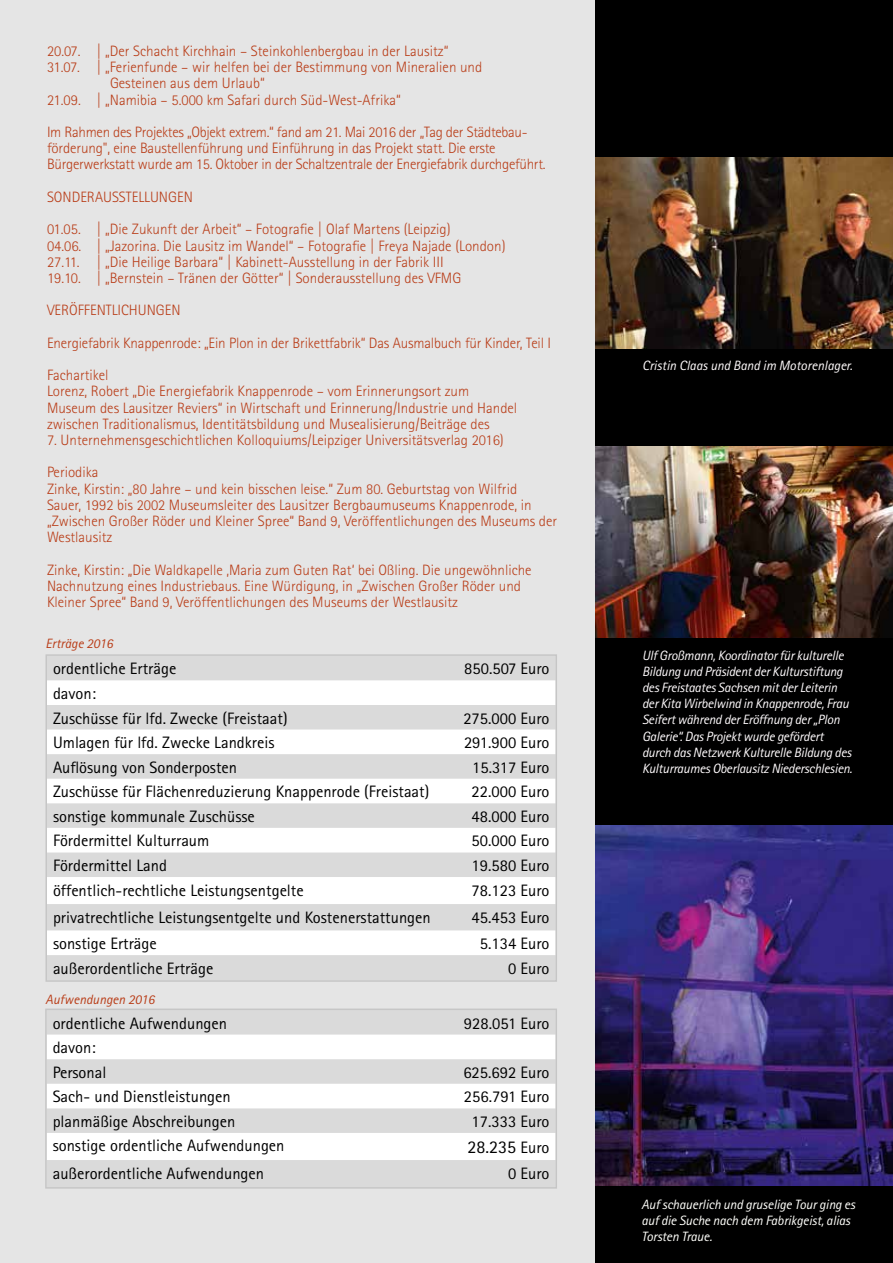
<style>
.page{position:relative;width:893px;height:1263px;background:#e5e5e5}
.page>*{position:absolute;margin:0;border:0;box-sizing:border-box;transform-origin:0 0}
.t1{font:18px "Agfa Rotis Sans Serif";color:#000}
.t2{font:16.5px/24.6px "Agfa Rotis Sans Serif";color:#000}
.t3{font:300 15px/16.2px "Agfa Rotis Sans Serif";color:#b93d18}
.t4{font:300 15px/16.2px "Agfa Rotis Sans Serif";letter-spacing:-.02em;color:#b93d18}
.t5{font:italic 13.5px/16.2px "Agfa Rotis Sans Serif";letter-spacing:-.02em;color:#fefafc}
.t6{font:italic 13.5px/16.2px "Agfa Rotis Sans Serif";letter-spacing:-.01em;color:#fffffc}
.t7{font:italic 13.5px "Agfa Rotis Sans Serif";color:#fffcfd}
.t8{font:italic 13.5px "Agfa Rotis Sans Serif";color:#b93d18}
.s1{font-weight:400}
.s2{font-size:16.5px}
</style>
<div class="page">
<div style="left:595px;top:0;width:298px;height:1263px;background:#000"></div>
<img style="left:595px;top:826px;width:298px;height:359px">
<img style="left:595px;top:157px;width:298px;height:192px">
<img style="left:595px;top:446px;width:298px;height:192px">
<div style="left:48px;top:657px;width:506px;height:322px;background:#dadada"></div>
<svg style="left:48px;top:680px;width:506px;height:275px;fill:#fff"></svg>
<div style="left:45px;top:654px;width:512px;height:328px;border:2px solid #c6c6c6"></div>
<div style="left:48px;top:1011px;width:506px;height:174px;background:#dadada"></div>
<svg style="left:48px;top:1035px;width:506px;height:125px;fill:#fff"></svg>
<div style="left:45px;top:1008px;width:512px;height:180px;border:2px solid #c6c6c6"></div>
<p class="t3" style="left:47px;top:43px;width:403px">20.07. | „Der Schacht Kirchhain – Steinkohlenbergbau in der Lausitz“</p>
<p class="t3" style="left:47px;top:59px;width:437px">31.07. | „Ferienfunde – wir helfen bei der Bestimmung von Mineralien und</p>
<p class="t3" style="left:110px;top:75px;width:156px">Gesteinen aus dem Urlaub“</p>
<p class="t3" style="left:47px;top:92px;width:355px">21.09. | „Namibia – 5.000 km Safari durch Süd-West-Afrika“</p>
<p class="t4" style="left:47px;top:124px;width:500px">Im Rahmen des Projektes „Objekt extrem.“ fand am 21. Mai 2016 der „Tag der Städtebau-- förderung", eine Baustellenführung und Einführung in das Projekt statt. Die erste<br>Bürgerwerkstatt wurde am 15. Oktober in der Schaltzentrale der Energiefabrik durchgeführt.</p>
<p class="t3" style="left:47px;top:181px;width:405px;line-height:32.4px">SONDERAUSSTELLUNGEN<br>01.05. | „Die Zukunft der Arbeit“ – Fotografie <span class="s1">|</span> Olaf Martens (Leipzig)</p>
<p class="t3" style="left:47px;top:237px;width:460px">04.06. | „Jazorina. Die Lausitz im Wandel“ – Fotografie <span class="s1">|</span> Freya Najade (London)<br>27.11. | „Die Heilige Barbara“ <span class="s1">|</span> Kabinett-Ausstellung in der Fabrik III<br>19.10. | „Bernstein – Tränen der Götter“ <span class="s1">|</span> Sonderausstellung des VFMG</p>
<p class="t3" style="left:47px;top:294px;width:506px;line-height:32.4px">VERÖFFENTLICHUNGEN<br>Energiefabrik Knappenrode: „Ein Plon in der Brikettfabrik“ Das Ausmalbuch für Kinder, Teil I<br>Fachartikel</p>
<p class="t3" style="left:47px;top:383px;width:472px">Lorenz, Robert „Die Energiefabrik Knappenrode – vom Erinnerungsort zum<br>Museum des Lausitzer Reviers“ in Wirtschaft und Erinnerung/Industrie und Handel zwischen Traditionalismus, Identitätsbildung und Musealisierung/Beiträge des</p>
<p class="t3" style="left:47px;top:424px;width:458px;line-height:32.4px">7. Unternehmensgeschichtlichen Kolloquiums/Leipziger Universitätsverlag 2016)<br>Periodika</p>
<p class="t3" style="left:47px;top:480px;width:512px">Zinke, Kirstin: „80 Jahre – und kein bisschen leise.“ Zum 80. Geburtstag von Wilfrid<br>Sauer, 1992 bis 2002 Museumsleiter des Lausitzer Bergbaumuseums Knappenrode, in „Zwischen Großer Röder und Kleiner Spree“ Band 9, Veröffentlichungen des Museums der Westlausitz</p>
<p class="t3" style="left:47px;top:561px;width:486px">Zinke, Kirstin: „Die Waldkapelle ‚Maria zum Guten Rat‘ bei Oßling. Die ungewöhnliche<br>Nachnutzung eines Industriebaus. Eine Würdigung, in „Zwischen Großer Röder und<br>Kleiner Spree“ Band 9, Veröffentlichungen des Museums der Westlausitz</p>
<p class="t8" style="left:45px;top:635px;width:69px">Erträge 2016</p>
<p class="t2" style="left:53px;top:656px;width:125px">ordentliche Erträge</p>
<p class="t2" style="left:464px;top:656px;width:87px">850.507 Euro</p>
<p class="t2" style="left:53px;top:681px;width:236px">davon:<br>Zuschüsse für lfd. Zwecke (Freistaat)</p>
<p class="t2" style="left:463px;top:705px;width:88px">275.000 Euro</p>
<p class="t2" style="left:53px;top:730px;width:223px">Umlagen für lfd. Zwecke Landkreis</p>
<p class="t2" style="left:464px;top:730px;width:87px">291.900 Euro</p>
<p class="t2" style="left:53px;top:755px;width:186px">Auflösung von Sonderposten</p>
<p class="t2" style="left:472px;top:755px;width:79px">15.317 Euro</p>
<p class="t2" style="left:53px;top:779px;width:378px">Zuschüsse für Flächenreduzierung Knappenrode (Freistaat)</p>
<p class="t2" style="left:472px;top:779px;width:79px">22.000 Euro</p>
<p class="t2" style="left:53px;top:804px;width:203px">sonstige kommunale Zuschüsse</p>
<p class="t2" style="left:472px;top:804px;width:79px">48.000 Euro</p>
<p class="t2" style="left:53px;top:828px;width:158px">Fördermittel Kulturraum</p>
<p class="t2" style="left:472px;top:828px;width:79px">50.000 Euro</p>
<p class="t2" style="left:53px;top:853px;width:115px">Fördermittel Land</p>
<p class="t2" style="left:472px;top:853px;width:79px">19.580 Euro</p>
<p class="t2" style="left:53px;top:877px;width:252px">öffentlich-rechtliche Leistungsentgelte</p>
<p class="t2" style="left:472px;top:877px;width:79px">78.123 Euro</p>
<p class="t2" style="left:53px;top:904px;width:379px">privatrechtliche Leistungsentgelte und Kostenerstattungen</p>
<p class="t2" style="left:472px;top:904px;width:79px">45.453 Euro</p>
<p class="t2" style="left:53px;top:931px;width:105px">sonstige Erträge</p>
<p class="t2" style="left:480px;top:931px;width:71px">5.134 Euro</p>
<p class="t2" style="left:53px;top:956px;width:162px">außerordentliche Erträge</p>
<p class="t2" style="left:508px;top:956px;width:43px">0 Euro</p>
<p class="t8" style="left:46px;top:991px;width:110px">Aufwendungen 2016</p>
<p class="t2" style="left:53px;top:1011px;width:176px">ordentliche Aufwendungen</p>
<p class="t2" style="left:464px;top:1011px;width:87px">928.051 Euro</p>
<p class="t2" style="left:53px;top:1035px;width:55px">davon:<br>Personal</p>
<p class="t2" style="left:463px;top:1060px;width:88px">625.692 Euro</p>
<p class="t2" style="left:53px;top:1084px;width:180px">Sach- und Dienstleistungen</p>
<p class="t2" style="left:464px;top:1084px;width:87px">256.791 Euro</p>
<p class="t2" style="left:53px;top:1109px;width:184px">planmäßige Abschreibungen</p>
<p class="t2" style="left:472px;top:1109px;width:79px">17.333 Euro</p>
<p class="t2" style="left:53px;top:1133px;width:233px">sonstige ordentliche Aufwendungen</p>
<p class="t1" style="left:468px;top:1136px;width:83px">28.235 <span class="s2">Euro</span></p>
<p class="t2" style="left:53px;top:1160px;width:213px">außerordentliche Aufwendungen</p>
<p class="t2" style="left:508px;top:1160px;width:43px">0 Euro</p>
<p class="t7" style="left:642px;top:358px;width:212px">Cristin Claas und Band im Motorenlager.</p>
<p class="t5" style="left:642px;top:647px;width:212px">Ulf Großmann, Koordinator für kulturelle Bildung und Präsident der Kulturstiftung des Freistaates Sachsen mit der Leiterin der Kita Wirbelwind in Knappenrode, Frau Seifert während der Eröffnung der „Plon Galerie“. Das Projekt wurde gefördert durch das Netzwerk Kulturelle Bildung des Kulturraumes Oberlausitz Niederschlesien.</p>
<p class="t6" style="left:641px;top:1196px;width:215px">Auf schauerlich und gruselige Tour ging es auf die Suche nach dem Fabrikgeist, alias<br>Torsten Traue.</p>
</div>
